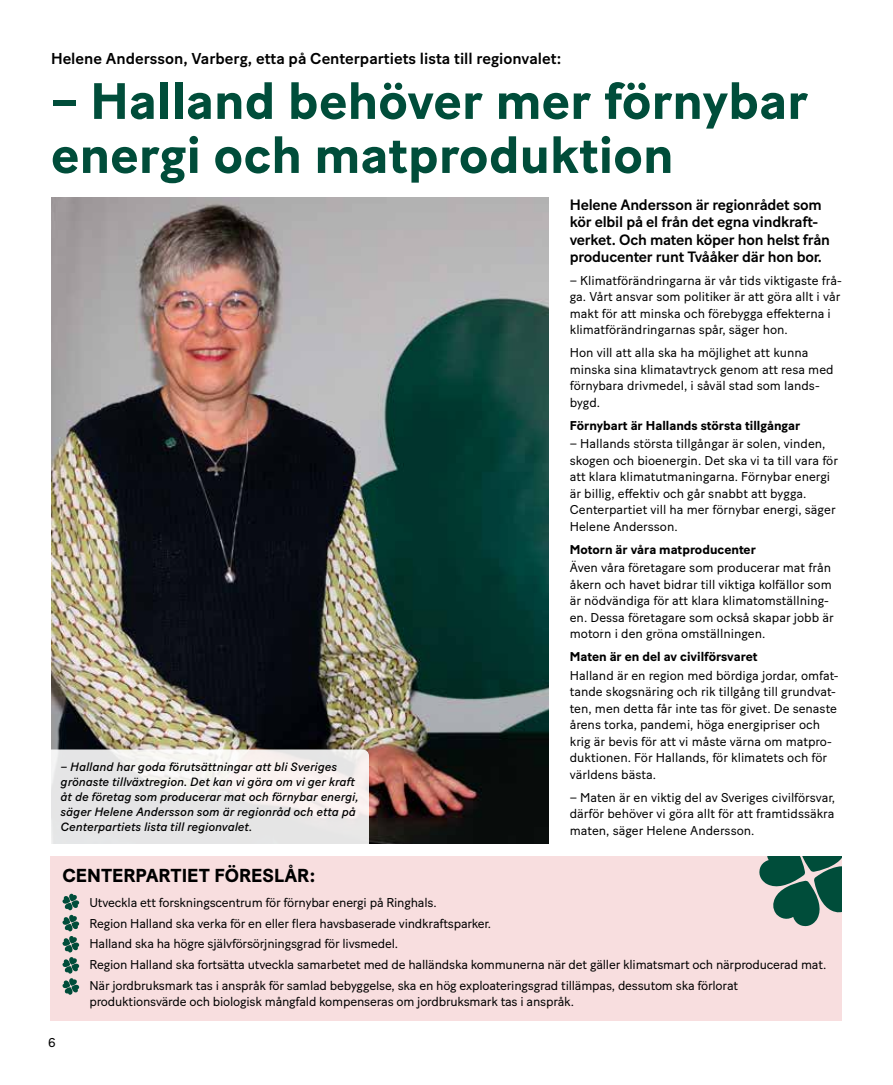
<style>
.page{position:relative;width:893px;height:1085px;background:#fff}
.page>*{position:absolute;margin:0;border:0;box-sizing:border-box;transform-origin:0 0}
.t1{font:700 51px/54px "Baton Turbo";letter-spacing:.005em;color:#004d3a}
.t2{font:700 18.75px "Baton Turbo";color:#000}
.t3{font:500 15.75px "Baton Turbo";color:#000}
.t4{font:500 15px/17.2px "Baton Turbo";letter-spacing:-.015em;color:#000}
.t5{font:12.75px/16.5px "Baton Turbo";color:#000}
.t6{font:700 12.75px "Baton Turbo";color:#000}
.t7{font:italic 12px/15px "Baton Turbo";color:#000}
</style>
<div class="page">
<img style="left:51px;top:197px;width:498px;height:646px">
<svg style="left:51px;top:749px;width:318px;height:95px"></svg>
<div style="left:50px;top:856px;width:792px;height:164px;background:#f8dedf"></div>
<svg style="left:63px;top:893px;width:16px;height:101px"></svg>
<svg style="left:759px;top:856px;width:83px;height:69px"></svg>
<p class="t3" style="left:51px;top:46px;width:512px">Helene Andersson, Varberg, etta på Centerpartiets lista till regionvalet:</p>
<h1 class="t1" style="left:51px;top:71px;width:759px">– Halland behöver mer förnybar energi och matproduktion</h1>
<p class="t4" style="left:570px;top:195px;width:262px">Helene Andersson är regionrådet som kör elbil på el från det egna vindkraft&shy;verket. Och maten köper hon helst från producenter runt Tvååker där hon bor.</p>
<p class="t5" style="left:570px;top:271px;width:273px">– Klimatförändringarna är vår tids viktigaste frå&shy;ga. Vårt ansvar som politiker är att göra allt i vår makt för att minska och förebygga effekterna i klimatförändringarnas spår, säger hon.</p>
<p class="t5" style="left:570px;top:343px;width:265px">Hon vill att alla ska ha möjlighet att kunna minska sina klimatavtryck genom att resa med förnybara drivmedel, i såväl stad som lands&shy;bygd.</p>
<p class="t6" style="left:570px;top:415px;width:232px">Förnybart är Hallands största tillgångar</p>
<p class="t5" style="left:570px;top:434px;width:270px">– Hallands största tillgångar är solen, vinden, skogen och bioenergin. Det ska vi ta till vara för att klara klimatutmaningarna. Förnybar energi är billig, effektiv och går snabbt att bygga.<br>Centerpartiet vill ha mer förnybar energi, säger Helene Andersson.</p>
<p class="t6" style="left:570px;top:539px;width:188px">Motorn är våra matproducenter</p>
<p class="t5" style="left:570px;top:558px;width:265px">Även våra företagare som producerar mat från åkern och havet bidrar till viktiga kolfällor som är nödvändiga för att klara klimatomställning&shy;en. Dessa företagare som också skapar jobb är motorn i den gröna omställningen.</p>
<p class="t6" style="left:570px;top:647px;width:189px">Maten är en del av civilförsvaret</p>
<p class="t5" style="left:570px;top:665px;width:270px">Halland är en region med bördiga jordar, omfat&shy;tande skogsnäring och rik tillgång till grundvat&shy;ten, men detta får inte tas för givet. De senaste årens torka, pandemi, höga energipriser och krig är bevis för att vi måste värna om matpro&shy;duktionen. För Hallands, för klimatets och för världens bästa.</p>
<p class="t5" style="left:570px;top:787px;width:267px;text-align:justify">– Maten är en viktig del av Sveriges civilförsvar, därför behöver vi göra allt för att framtidssäkra maten, säger Helene Andersson.</p>
<p class="t7" style="left:61px;top:757px;width:299px">– Halland har goda förutsättningar att bli Sveriges grönaste tillväxtregion. Det kan vi göra om vi ger kraft åt de företag som producerar mat och förnybar energi, säger Helene Andersson som är regionråd och etta på Centerpartiets lista till regionvalet.</p>
<h2 class="t2" style="left:62px;top:860px;width:254px">CENTERPARTIET FÖRESLÅR:</h2>
<p class="t5" style="left:89px;top:890px;width:738px;line-height:20.7px">Utveckla ett forskningscentrum för förnybar energi på Ringhals.<br>Region Halland ska verka för en eller flera havsbaserade vindkraftsparker.<br>Halland ska ha högre självförsörjningsgrad för livsmedel.<br>Region Halland ska fortsätta utveckla samarbetet med de halländska kommunerna när det gäller klimatsmart och närproducerad mat.<br>När jordbruksmark tas i anspråk för samlad bebyggelse, ska en hög exploateringsgrad tillämpas, dessutom ska förlorat</p>
<p class="t5" style="left:89px;top:992px;width:486px">produktionsvärde och biologisk mångfald kompenseras om jordbruksmark tas i anspråk.</p>
<p class="t5" style="left:48px;top:1032px;width:9px">6</p>
</div>
